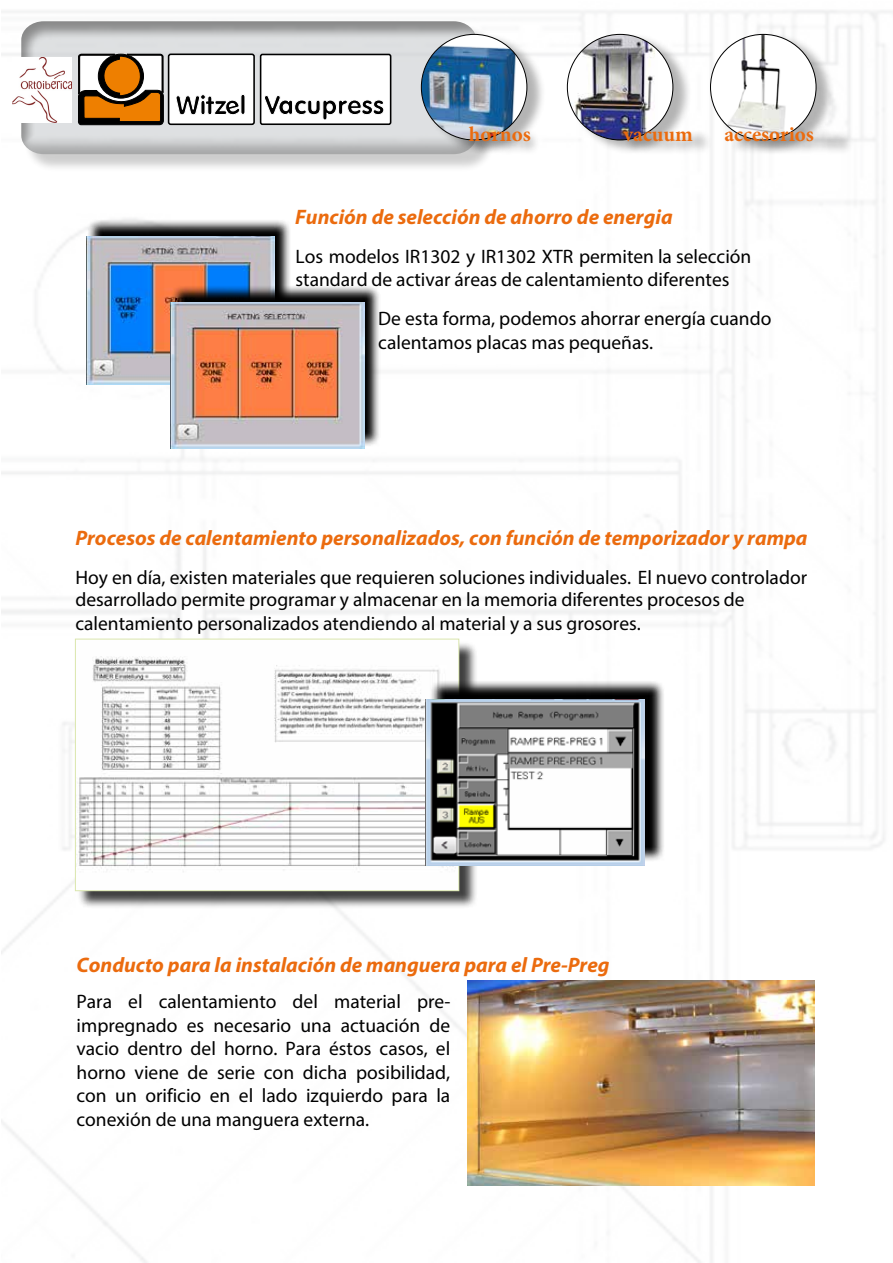
<style>
.page{position:relative;width:893px;height:1263px;background:#fff}
.page>*{position:absolute;margin:0;border:0;box-sizing:border-box;transform-origin:0 0}
.t1{font:italic 700 21px "Myriad Pro";color:#eb6b0e}
.t2{font:700 21px "Minion Pro";color:#eb6b0e}
.t3{font:19.5px/23.4px "Myriad Pro";color:#000}
</style>
<div class="page">
<img style="left:1px;top:10px;width:892px;height:1253px">
<div style="left:24px;top:24px;width:471px;height:149px;background:#000;opacity:.4"></div>
<div style="left:21px;top:21px;width:456px;height:135px;background:#000;opacity:.75"></div>
<div style="left:424px;top:33px;width:122px;height:122px;background:#000;opacity:.3"></div>
<svg style="left:421px;top:34px;width:106px;height:106px"></svg>
<img style="left:421px;top:40px;width:99px;height:100px">
<div style="left:569px;top:33px;width:123px;height:122px;background:#000;opacity:.3"></div>
<div style="left:567px;top:34px;width:106px;height:106px;background:#fff;border-radius:50%"></div>
<img style="left:569px;top:34px;width:89px;height:106px">
<div style="left:713px;top:33px;width:122px;height:122px;background:#000;opacity:.3"></div>
<div style="left:710px;top:34px;width:106px;height:106px;background:#fff;border-radius:50%"></div>
<img style="left:710px;top:34px;width:91px;height:106px">
<div style="left:169px;top:54px;width:85px;height:70px;background:#fff;border-radius:2px"></div>
<div style="left:168px;top:54px;width:87px;height:71px;border:2px solid #000;border-radius:2px"></div>
<svg style="left:176px;top:94px;width:69px;height:21px"></svg>
<div style="left:261px;top:54px;width:130px;height:70px;background:#fff;border-radius:2px"></div>
<div style="left:260px;top:54px;width:131px;height:71px;border:2px solid #000;border-radius:2px"></div>
<svg style="left:264px;top:95px;width:120px;height:25px"></svg>
<svg style="left:78px;top:54px;width:86px;height:71px"></svg>
<div style="left:468px;top:125px;width:73px;height:31px;background:#000;opacity:.3"></div>
<div style="left:621px;top:125px;width:91px;height:31px;background:#000;opacity:.3"></div>
<div style="left:730px;top:124px;width:124px;height:32px;background:#000;opacity:.3"></div>
<img style="left:467px;top:980px;width:347px;height:206px">
<div style="left:78px;top:641px;width:400px;height:269px;background:#000;opacity:.75"></div>
<img style="left:77px;top:641px;width:380px;height:248px">
<div style="left:75px;top:639px;width:384px;height:252px;border:1px solid #dae6ad"></div>
<svg style="left:429px;top:679px;width:236px;height:183px;background:#6d6d6d"></svg>
<img style="left:425px;top:699px;width:220px;height:167px">
<svg style="left:87px;top:219px;width:204px;height:66px;background:#777"></svg>
<img style="left:86px;top:236px;width:189px;height:148px">
<svg style="left:171px;top:285px;width:210px;height:162px;background:#6c6d71"></svg>
<img style="left:170px;top:302px;width:194px;height:146px">
<img style="left:12px;top:57px;width:59px;height:66px">
<p class="t2" style="left:469px;top:120px;width:64px">hornos</p>
<p class="t2" style="left:623px;top:120px;width:71px">vacuum</p>
<p class="t2" style="left:724px;top:120px;width:91px">accesorios</p>
<p class="t1" style="left:295px;top:203px;width:379px">Función de selección de ahorro de energia</p>
<p class="t3" style="left:295px;top:244px;width:457px">Los modelos IR1302 y IR1302 XTR permiten la selección standard de activar áreas de calentamiento diferentes</p>
<p class="t3" style="left:378px;top:306px;width:395px;line-height:24.2px">De esta forma, podemos ahorrar energía cuando calentamos placas mas pequeñas.</p>
<p class="t1" style="left:75px;top:524px;width:734px">Procesos de calentamiento personalizados, con función de temporizador y rampa</p>
<p class="t3" style="left:75px;top:565px;width:733px;line-height:23px">Hoy en día, existen materiales que requieren soluciones individuales. El nuevo controlador desarrollado permite programar y almacenar en la memoria diferentes procesos de calentamiento personalizados atendiendo al material y a sus grosores.</p>
<p class="t1" style="left:77px;top:951px;width:535px">Conducto para la instalación de manguera para el Pre-Preg</p>
<p class="t3" style="left:77px;top:990px;width:375px;text-align:justify">Para el calentamiento del material pre&shy;impregnado es necesario una actuación de vacio dentro del horno. Para éstos casos, el horno viene de serie con dicha posibilidad, con un orificio en el lado izquierdo para la conexión de una manguera externa.</p>
</div>
